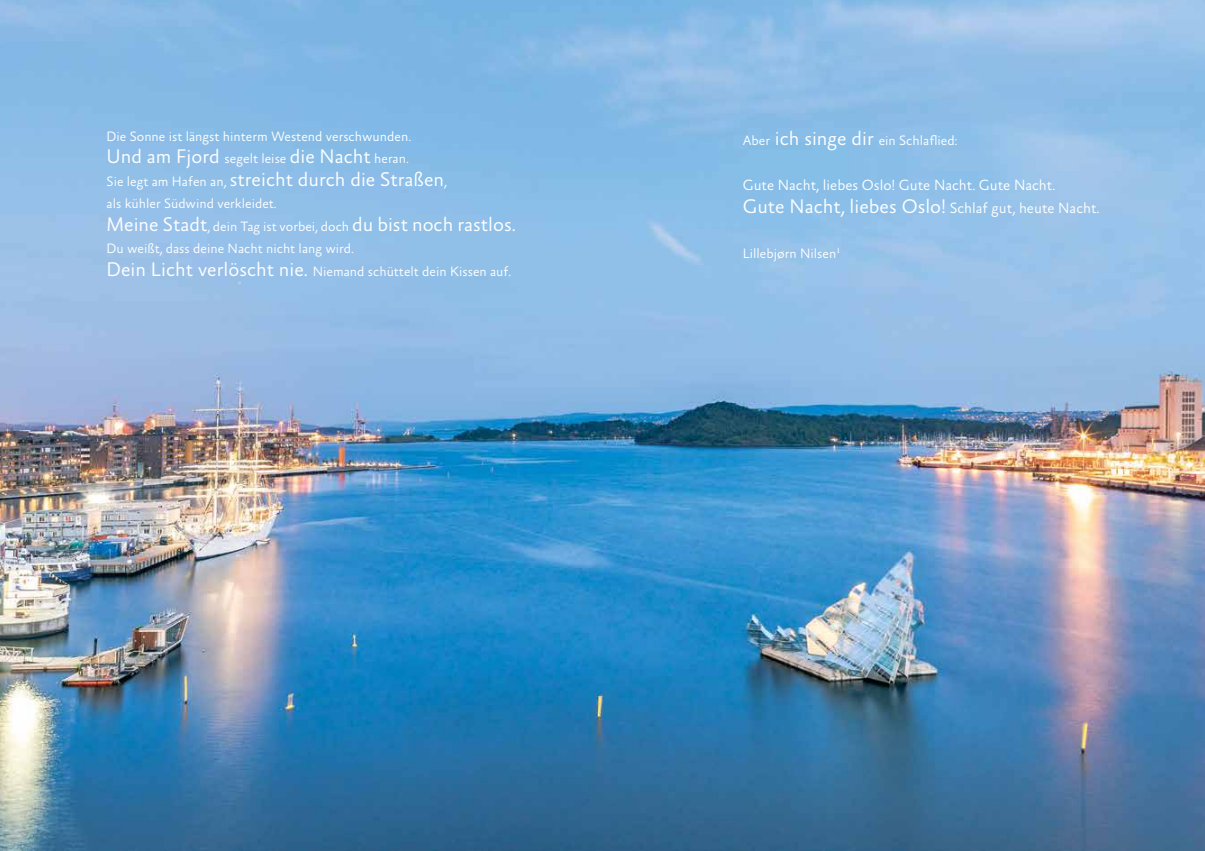
<style>
.page{position:relative;width:1205px;height:851px;background:#fff}
.page>*{position:absolute;margin:0;border:0;box-sizing:border-box;transform-origin:0 0}
.t1{font:300 20px/22.5px "Absara Sans OT";color:#fff}
.t2{font:300 15px "Absara Sans OT";color:#fff}
.t3{font:300 13.75px/22.5px "Absara Sans OT";color:#fff}
.s1{font-size:13.75px}
.s2{font-size:20px}
.s3{font-size:15px}
</style>
<div class="page">
<img style="left:0;top:0;width:1205px;height:850px">
<p class="t3" style="left:107px;top:126px;width:306px">Die Sonne ist längst hinterm Westend verschwunden.</p>
<h1 class="t1" style="left:107px;top:147px;width:342px">Und am Fjord <span class="s1">segelt leise</span> die Nacht <span class="s1">heran.<br>Sie legt am Hafen an,</span> streicht durch die Straßen<span class="s1">,</span></h1>
<p class="t3" style="left:107px;top:193px;width:171px">als kühler Südwind verkleidet.</p>
<h1 class="t1" style="left:107px;top:214px;width:410px">Meine Stadt<span class="s1">, dein Tag ist vorbei, doch</span> du bist noch rastlos.</h1>
<p class="t3" style="left:107px;top:238px;width:406px">Du weißt, dass deine Nacht nicht lang wird.<br><span class="s2">Dein Licht verlöscht nie.</span> Niemand schüttelt dein Kissen auf.</p>
<p class="t3" style="left:743px;top:130px;width:216px">Aber <span class="s2">ich singe dir</span> ein Schlaflied:</p>
<p class="t2" style="left:743px;top:177px;width:314px">Gute Nacht, liebes Oslo! Gute Nacht. Gute Nacht.</p>
<h1 class="t1" style="left:743px;top:196px;width:358px">Gute Nacht, liebes Oslo! <span class="s3">Schlaf gut, heute Nacht.</span></h1>
<p class="t3" style="left:743px;top:243px;width:99px">Lillebjørn Nilsen<sup>1</sup></p>
</div>
